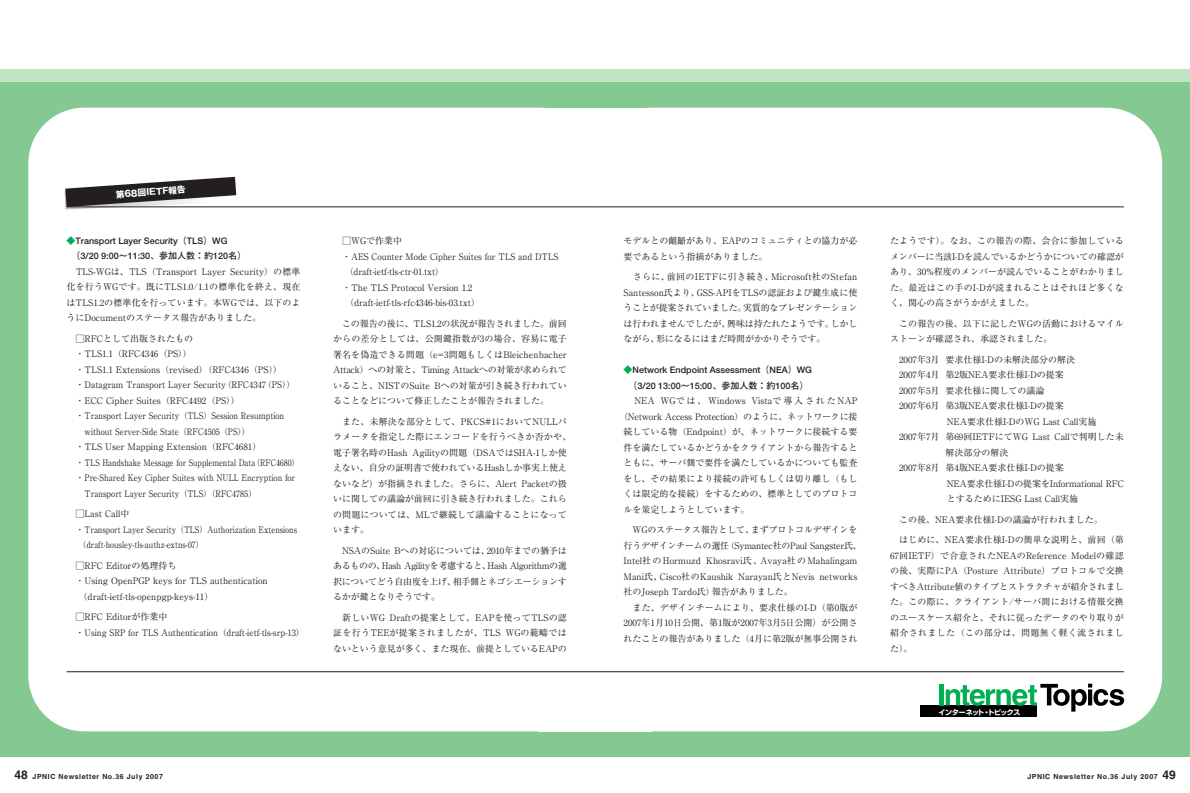
<style>
.page{position:relative;width:1190px;height:793px;background:#fff}
.page>*{position:absolute;margin:0;border:0;box-sizing:border-box;transform-origin:0 0}
.t1{font:9px/15.5px "Ryumin";color:#231f20;text-align:justify}
.t2{font:700 9px/15.5px "Futo Go B101";color:#231f20}
.t3{font:9px "Ryumin";color:#231f20;scale:.9 1}
.t4{font:9px "Ryumin";letter-spacing:-.025em;color:#231f20}
.t5{font:9px "Ryumin";color:#231f20;scale:.87 1}
.t6{font:9px "Ryumin";color:#231f20;scale:.95 1}
.t7{font:700 8.7px "Gothic MB101";color:#fff}
.t8{font:7px "Midashi Go MB31";letter-spacing:.085em;color:#231f20}
.t9{font:700 7px "Shin Go";letter-spacing:-.055em;color:#fff}
.s1{color:#00af52}
.s2{font-size:12px}
</style>
<div class="page">
<div style="left:595px;top:70px;width:595px;height:687px;background:#84c991"></div>
<div style="left:0;top:70px;width:595px;height:687px;background:#84c991"></div>
<div style="left:595px;top:70px;width:595px;height:12px;background:#c1e2c3"></div>
<div style="left:595px;top:108px;width:567px;height:623px;background:#fff;border-radius:56px"></div>
<div style="left:28px;top:108px;width:567px;height:623px;background:#fff;border-radius:56px"></div>
<div style="left:539px;top:108px;width:113px;height:623px;background:#fff"></div>
<div style="left:0;top:70px;width:595px;height:12px;background:#c1e2c3"></div>
<hr style="left:595px;top:207px;width:529px;height:1px;background:#231f20">
<hr style="left:595px;top:672px;width:529px;height:1px;background:#231f20">
<hr style="left:67px;top:672px;width:528px;height:1px;background:#231f20">
<div style="left:920px;top:705px;width:117px;height:12px;background:#000"></div>
<div style="left:939px;top:684px;width:5px;height:21px;background:#00af52"></div>
<svg style="left:946px;top:684px;width:178px;height:28px"></svg>
<svg style="left:65px;top:177px;width:171px;height:32px"></svg>
<hr style="left:67px;top:207px;width:528px;height:1px;background:#231f20">
<p class="t7" style="left:116px;top:191px;width:72px;rotate:-4deg">第68回IETF報告</p>
<p class="t2" style="left:72px;top:234px;width:176px;text-indent:-5px"><span class="s1">◆</span>Transport Layer Security（TLS）WG（3/20 9:00～11:30、参加人数：約120名）</p>
<p class="t1" style="left:67px;top:265px;width:235px;text-indent:9px">TLS-WGは、TLS（Transport Layer Security）の標準化を行うWGです。既にTLS1.0/1.1の標準化を終え、現在はTLS1.2の標準化を行っています。本WGでは、以下のようにDocumentのステータス報告がありました。</p>
<p class="t1" style="left:76px;top:332px;width:119px">□RFCとして出版されたもの</p>
<p class="t1" style="left:76px;top:347px;width:118px">・TLS1.1（RFC4346（PS））</p>
<p class="t1" style="left:76px;top:363px;width:208px">・TLS1.1 Extensions（revised）（RFC4346（PS））</p>
<p class="t1" style="left:76px;top:379px;width:221px">・Datagram Transport Layer Security（RFC4347（PS））</p>
<p class="t1" style="left:76px;top:394px;width:166px">・ECC Cipher Suites（RFC4492（PS））</p>
<p class="t1" style="left:76px;top:410px;width:210px">・Transport Layer Security（TLS）Session Resumption</p>
<p class="t3" style="left:85px;top:428px;width:185px">without Server-Side State（RFC4505（PS））</p>
<p class="t1" style="left:76px;top:440px;width:187px">・TLS User Mapping Extension（RFC4681）</p>
<p class="t1" style="left:76px;top:456px;width:225px">・TLS Handshake Message for Supplemental Data（RFC4680）</p>
<p class="t1" style="left:76px;top:471px;width:221px">・Pre-Shared Key Cipher Suites with NULL Encryption for</p>
<p class="t3" style="left:85px;top:490px;width:192px">Transport Layer Security（TLS）（RFC4785）</p>
<p class="t1" style="left:76px;top:507px;width:55px">□Last Call中</p>
<p class="t1" style="left:76px;top:523px;width:223px">・Transport Layer Security（TLS）Authorization Extensions</p>
<p class="t5" style="left:79px;top:542px;width:145px">（draft-housley-tls-authz-extns-07）</p>
<p class="t1" style="left:76px;top:559px;width:102px">□RFC Editorの処理待ち</p>
<p class="t1" style="left:76px;top:574px;width:194px">・Using OpenPGP keys for TLS authentication</p>
<p class="t1" style="left:79px;top:590px;width:136px">（draft-ietf-tls-openpgp-keys-11）</p>
<p class="t1" style="left:76px;top:610px;width:230px">□RFC Editorが作業中<br>・Using SRP for TLS Authentication（draft-ietf-tls-srp-13）</p>
<p class="t1" style="left:342px;top:234px;width:62px">□WGで作業中</p>
<p class="t1" style="left:342px;top:250px;width:218px">・AES Counter Mode Cipher Suites for TLS and DTLS</p>
<p class="t6" style="left:345px;top:269px;width:105px">（draft-ietf-tls-ctr-01.txt）</p>
<p class="t1" style="left:342px;top:281px;width:132px">・The TLS Protocol Version 1.2</p>
<p class="t1" style="left:345px;top:296px;width:137px">（draft-ietf-tls-rfc4346-bis-03.txt）</p>
<p class="t1" style="left:333px;top:317px;width:235px;text-indent:9px">この報告の後に、TLS1.2の状況が報告されました。前回からの差分としては、公開鍵指数が3の場合、容易に電子署名を偽造できる問題（e=3問題もしくはBleichenbacher Attack）への対策と、Timing Attackへの対策が求められていること、NISTのSuite Bへの対策が引き続き行われていることなどについて修正したことが報告されました。</p>
<p class="t1" style="left:333px;top:415px;width:240px;text-align:left;text-indent:9px">また、未解決な部分として、PKCS#1においてNULLパラメータを指定した際にエンコードを行うべきか否かや、電子署名時のHash Agilityの問題（DSAではSHA-1しか使えない、自分の証明書で使われているHashしか事実上使えないなど）が指摘されました。さらに、Alert Packetの扱いに関しての議論が前回に引き続き行われました。これらの問題については、MLで継続して議論することになっています。</p>
<p class="t1" style="left:333px;top:544px;width:235px;text-indent:9px">NSAのSuite Bへの対応については、2010年までの猶予はあるものの、Hash Agilityを考慮すると、Hash Algorithmの選択についてどう自由度を上げ、相手側とネゴシエーションするかが鍵となりそうです。</p>
<p class="t1" style="left:333px;top:611px;width:235px;text-indent:9px">新しいWG Draftの提案として、EAPを使ってTLSの認証を行うTEEが提案されましたが、TLS WGの範疇ではないという意見が多く、また現在、前提としているEAPの</p>
<p class="t1" style="left:624px;top:234px;width:235px">モデルとの齟齬があり、EAPのコミュニティとの協力が必要であるという指摘がありました。</p>
<p class="t1" style="left:624px;top:270px;width:235px;text-indent:9px">さらに、前回のIETFに引き続き、Microsoft社のStefan Santesson氏より、GSS-APIをTLSの認証および鍵生成に使うことが提案されていました。実質的なプレゼンテーションは行われませんでしたが、興味は持たれたようです。しかしながら、形になるにはまだ時間がかかりそうです。</p>
<p class="t2" style="left:624px;top:363px;width:190px;text-align:center"><span class="s1">◆</span>Network Endpoint Assessment（NEA）WG（3/20 13:00～15:00、参加人数：約100名）</p>
<p class="t1" style="left:634px;top:394px;width:225px">NEA WGでは、 Windows Vistaで導入された NAP</p>
<p class="t4" style="left:619px;top:413px;width:240px">（Network Access Protection）のように、ネットワークに接</p>
<p class="t1" style="left:624px;top:425px;width:235px">続している物（Endpoint）が、ネットワークに接続する要</p>
<p class="t1" style="left:624px;top:441px;width:235px">件を満たしているかどうかをクライアントから報告すると</p>
<p class="t1" style="left:624px;top:456px;width:235px">ともに、サーバ側で要件を満たしているかについても監査</p>
<p class="t1" style="left:624px;top:472px;width:235px">をし、その結果により接続の許可もしくは切り離し（もし</p>
<p class="t1" style="left:624px;top:487px;width:235px">くは限定的な接続）をするための、標準としてのプロトコ</p>
<p class="t1" style="left:624px;top:503px;width:127px">ルを策定しようとしています。</p>
<p class="t1" style="left:624px;top:523px;width:240px;text-align:left;text-indent:9px">WGのステータス報告として、まずプロトコルデザインを行うデザインチームの選任（Symantec社のPaul Sangster氏、Intel社のHormuzd Khosravi氏、Avaya社のMahalingam Mani氏、Cisco社のKaushik Narayan氏とNevis networks社のJoseph Tardo氏）報告がありました。</p>
<p class="t1" style="left:624px;top:601px;width:235px;text-indent:9px">また、デザインチームにより、要求仕様のI-D（第0版が2007年1月10日公開、第1版が2007年3月5日公開）が公開されたことの報告がありました（4月に第2版が無事公開され</p>
<p class="t1" style="left:890px;top:234px;width:235px">たようです）。なお、この報告の際、会合に参加しているメンバーに当該I-Dを読んでいるかどうかについての確認があり、30%程度のメンバーが読んでいることがわかりました。最近はこの手のI-Dが読まれることはそれほど多くなく、関心の高さがうかがえました。</p>
<p class="t1" style="left:890px;top:317px;width:235px;text-indent:9px">この報告の後、以下に記したWGの活動におけるマイルストーンが確認され、承認されました。</p>
<p class="t1" style="left:899px;top:353px;width:177px">2007年3月 要求仕様I-Dの未解決部分の解決</p>
<p class="t1" style="left:899px;top:368px;width:166px">2007年4月 第2版NEA要求仕様I-Dの提案</p>
<p class="t1" style="left:899px;top:384px;width:147px">2007年5月 要求仕様に関しての議論</p>
<p class="t1" style="left:899px;top:399px;width:166px">2007年6月 第3版NEA要求仕様I-Dの提案</p>
<p class="t1" style="left:947px;top:415px;width:151px">NEA要求仕様I-DのWG Last Call実施</p>
<p class="t1" style="left:899px;top:430px;width:226px">2007年7月 第69回IETFにてWG Last Callで判明した未</p>
<p class="t1" style="left:945px;top:446px;width:64px">解決部分の解決</p>
<p class="t1" style="left:899px;top:461px;width:166px">2007年8月 第4版NEA要求仕様I-Dの提案</p>
<p class="t1" style="left:947px;top:477px;width:179px">NEA要求仕様I-Dの提案をInformational RFC</p>
<p class="t1" style="left:947px;top:492px;width:133px">とするためにIESG Last Call実施</p>
<p class="t1" style="left:899px;top:513px;width:205px">この後、NEA要求仕様I-Dの議論が行われました。</p>
<p class="t1" style="left:890px;top:533px;width:235px;text-indent:9px">はじめに、NEA要求仕様I-Dの簡単な説明と、前回（第67回IETF）で合意されたNEAのReference Modelの確認の後、実際にPA（Posture Attribute）プロトコルで交換すべきAttribute値のタイプとストラクチャが紹介されました。この際に、クライアント/サーバ間における情報交換のユースケース紹介と、それに従ったデータのやり取りが紹介されました（この部分は、問題無く軽く流されました）。</p>
<p class="t9" style="left:939px;top:709px;width:83px">インターネット・トピックス</p>
<p class="t8" style="left:15px;top:774px;width:150px"><span class="s2">48</span> JPNIC Newsletter No.36 July 2007</p>
<p class="t8" style="left:1027px;top:774px;width:150px">JPNIC Newsletter No.36 July 2007 <span class="s2">49</span></p>
</div>
